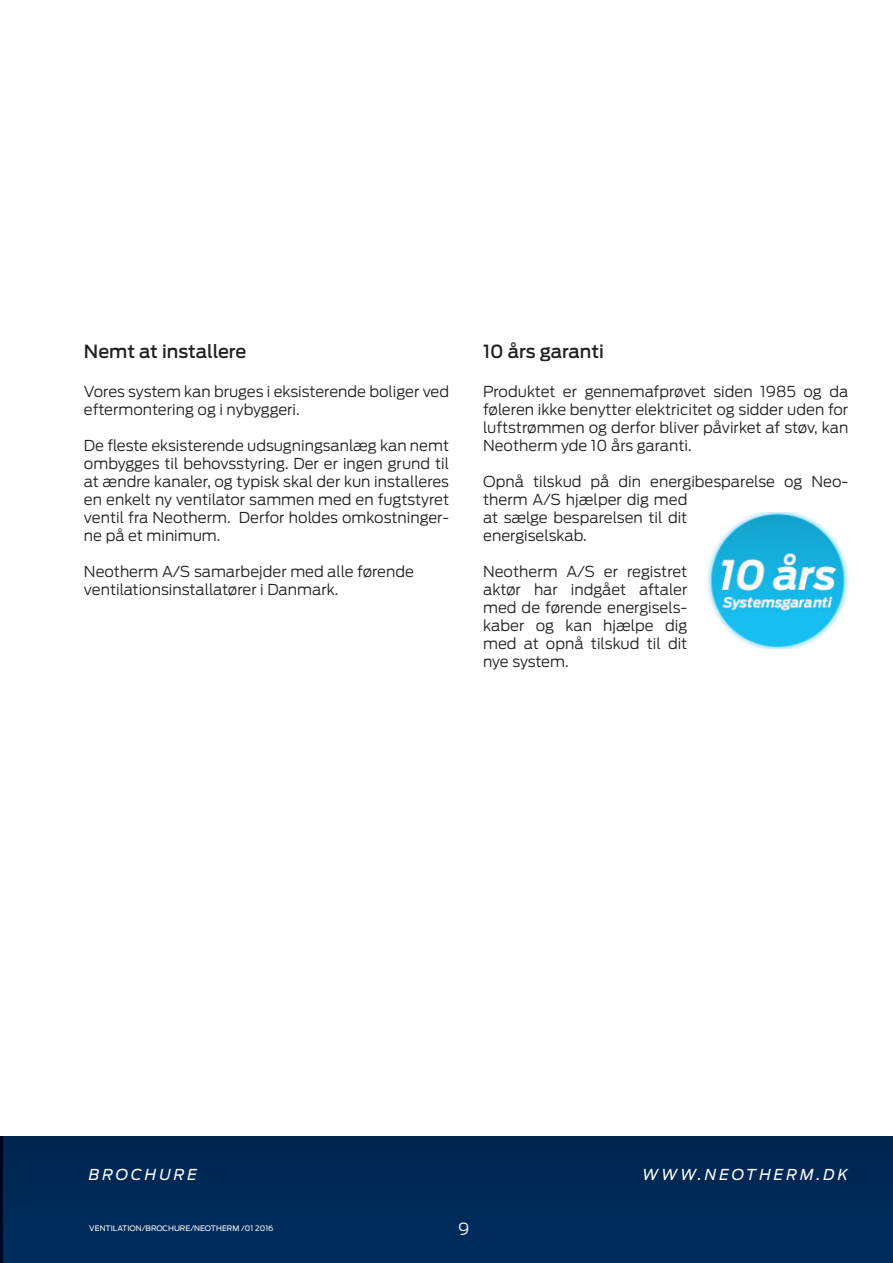
<style>
.page{position:relative;width:893px;height:1263px;background:#fff}
.page>*{position:absolute;margin:0;border:0;box-sizing:border-box;transform-origin:0 0}
.t1{font:500 18px "Antenna";color:#231f20}
.t2{font:300 16.5px "Antenna";color:#fff}
.t3{font:300 15px/18px "Antenna";color:#231f20;text-align:justify}
.t4{font:italic 15px "Antenna";letter-spacing:.2em;color:#fff}
.t5{font:7.5px "Antenna";color:#fff}
</style>
<div class="page">
<div style="left:0;top:1137px;width:893px;height:126px;background:#002957"></div>
<img style="left:707px;top:513px;width:142px;height:136px">
<p class="t1" style="left:84px;top:340px;width:164px">Nemt at installere</p>
<p class="t3" style="left:84px;top:383px;width:367px">Vores system kan bruges i eksisterende boliger ved eftermontering og i nybyggeri.</p>
<p class="t3" style="left:84px;top:437px;width:367px">De fleste eksisterende udsugningsanlæg kan nemt ombygges til behovsstyring. Der er ingen grund til at ændre kanaler, og typisk skal der kun installeres en enkelt ny ventilator sammen med en fugtstyret ventil fra Neotherm. Derfor holdes omkostninger&shy;ne på et minimum.</p>
<p class="t3" style="left:84px;top:563px;width:332px">Neotherm A/S samarbejder med alle førende</p>
<p class="t3" style="left:84px;top:581px;width:256px">ventilationsinstallatører i Danmark.</p>
<p class="t1" style="left:483px;top:340px;width:122px">10 års garanti</p>
<p class="t3" style="left:483px;top:383px;width:367px">Produktet er gennemafprøvet siden 1985 og da føleren ikke benytter elektricitet og sidder uden for luftstrømmen og derfor bliver påvirket af støv, kan Neotherm yde 10 års garanti.</p>
<p class="t3" style="left:483px;top:473px;width:367px;text-align:left">Opnå tilskud på din energibesparelse og Neo&shy;therm A/S hjælper dig med<br>at sælge besparelsen til dit<br>energiselskab.</p>
<p class="t3" style="left:483px;top:563px;width:206px">Neotherm A/S er registret aktør har indgået aftaler med de førende energisels&shy;kaber og kan hjælpe dig med at opnå tilskud til dit nye system.</p>
<p class="t4" style="left:89px;top:1166px;width:110px">BROCHURE</p>
<p class="t4" style="left:642px;top:1166px;width:207px">WWW.NEOTHERM.DK</p>
<p class="t5" style="left:89px;top:1224px;width:186px">VENTILATION/BROCHURE/NEOTHERM /01 2016</p>
<p class="t2" style="left:458px;top:1219px;width:13px">9</p>
</div>
